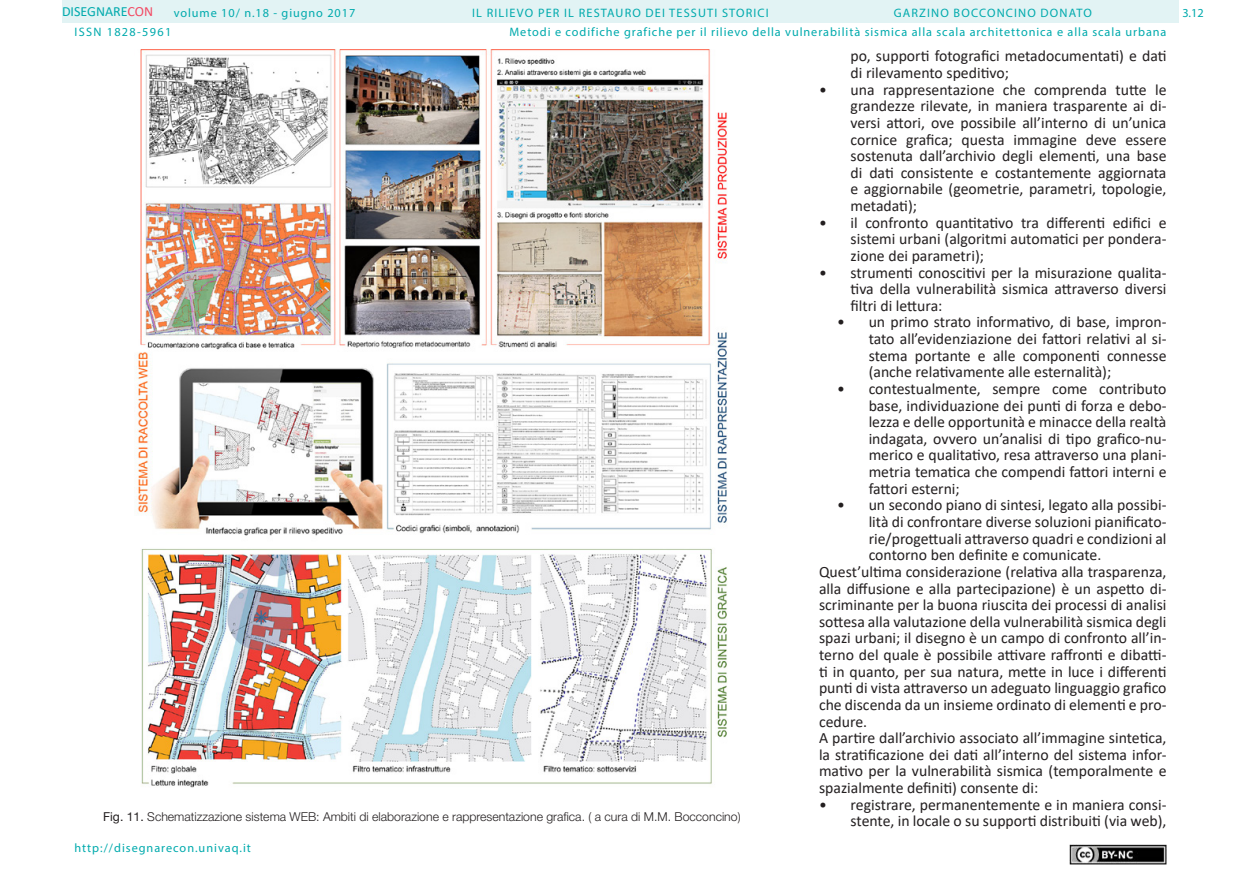
<style>
.page{position:relative;width:1241px;height:893px;background:#fff}
.page>*{position:absolute;margin:0;border:0;box-sizing:border-box;transform-origin:0 0}
.t1{font:15.75px/16.6px "Calibri";color:#231f20;text-align:justify}
.t2{font:14px "Calibri";color:#00aaad}
.t3{font:12.25px/19.4px "Myriad Pro";letter-spacing:.075em;color:#00aaad}
.didaFigura{font:300 12.25px "Helvetica Neue";color:#231f20}
.t4{font:12.25px "Myriad Pro";letter-spacing:.095em;color:#00aaad}
.t5{font:12.25px "Myriad Pro";letter-spacing:.11em;color:#00aaad}
.s1{color:#f24862}
.s2{font-weight:400}
</style>
<div class="page">
<div style="left:62px;top:0;width:1116px;height:23px;background:#e2f3f4"></div>
<img style="left:1069px;top:845px;width:97px;height:19px">
<img style="left:134px;top:50px;width:594px;height:737px">
<p class="t2" style="left:62px;top:2px;width:93px">DISEGNARE<span class="s1">CON</span></p>
<p class="t3" style="left:509px;top:3px;width:658px;text-indent:384px">GARZINO BOCCONCINO DONATO<br>Metodi e codifiche grafiche per il rilievo della vulnerabilità sismica alla scala architettonica e alla scala urbana</p>
<p class="t3" style="left:174px;top:3px;width:183px">volume 10/ n.18 - giugno 2017</p>
<p class="t4" style="left:472px;top:5px;width:298px">IL RILIEVO PER IL RESTAURO DEI TESSUTI STORICI</p>
<p class="t3" style="left:1182px;top:3px;width:23px">3.12</p>
<p class="t5" style="left:74px;top:24px;width:98px">ISSN 1828-5961</p>
<p class="didaFigura" style="left:103px;top:807px;width:638px"><span class="s2">Fig. 11.</span> Schematizzazione sistema WEB: Ambiti di elaborazione e rappresentazione grafica. ( a cura di M.M. Bocconcino)</p>
<p class="t3" style="left:74px;top:838px;width:178px">http://disegnarecon.univaq.it</p>
<p class="t1" style="left:850px;top:47px;width:317px">po, supporti fotografici metadocumentati) e dati di rilevamento speditivo;</p>
<p class="t1" style="left:850px;top:81px;width:317px;text-indent:-32px">• una rappresentazione che comprenda tutte le grandezze rilevate, in maniera trasparente ai di&shy;versi attori, ove possibile all’interno di un’unica cornice grafica; questa immagine deve essere sostenuta dall’archivio degli elementi, una base di dati consistente e costantemente aggiornata e aggiornabile (geometrie, parametri, topologie, metadati);</p>
<p class="t1" style="left:850px;top:214px;width:317px;text-indent:-32px">• il confronto quantitativo tra differenti edifici e sistemi urbani (algoritmi automatici per pondera&shy;zione dei parametri);</p>
<p class="t1" style="left:850px;top:264px;width:317px;text-indent:-32px">• strumenti conoscitivi per la misurazione qualita&shy;tiva della vulnerabilità sismica attraverso diversi filtri di lettura:</p>
<p class="t1" style="left:868px;top:313px;width:299px;text-indent:-32px">• un primo strato informativo, di base, impron&shy;tato all’evidenziazione dei fattori relativi al si&shy;stema portante e alle componenti connesse (anche relativamente alle esternalità);</p>
<p class="t1" style="left:868px;top:380px;width:299px;text-indent:-32px">• contestualmente, sempre come contributo base, individuazione dei punti di forza e debo&shy;lezza e delle opportunità e minacce della realtà indagata, ovvero un’analisi di tipo grafico-nu&shy;merico e qualitativo, resa attraverso una plani&shy;metria tematica che compendi fattori interni e fattori esterni;</p>
<p class="t1" style="left:868px;top:496px;width:299px;text-indent:-32px">• un secondo piano di sintesi, legato alla possibi&shy;lità di confrontare diverse soluzioni pianificato&shy;rie/progettuali attraverso quadri e condizioni al contorno ben definite e comunicate.</p>
<p class="t1" style="left:818px;top:563px;width:349px">Quest’ultima considerazione (relativa alla trasparenza, alla diffusione e alla partecipazione) è un aspetto di&shy;scriminante per la buona riuscita dei processi di analisi sottesa alla valutazione della vulnerabilità sismica degli spazi urbani; il disegno è un campo di confronto all’in&shy;terno del quale è possibile attivare raffronti e dibatti&shy;ti in quanto, per sua natura, mette in luce i differenti punti di vista attraverso un adeguato linguaggio grafico che discenda da un insieme ordinato di elementi e pro&shy;cedure.</p>
<p class="t1" style="left:818px;top:729px;width:349px">A partire dall’archivio associato all’immagine sintetica, la stratificazione dei dati all’interno del sistema infor&shy;mativo per la vulnerabilità sismica (temporalmente e spazialmente definiti) consente di:</p>
<p class="t1" style="left:819px;top:796px;width:349px;text-align:right">• registrare, permanentemente e in maniera consi&shy;stente, in locale o su supporti distribuiti (via web),</p>
</div>
